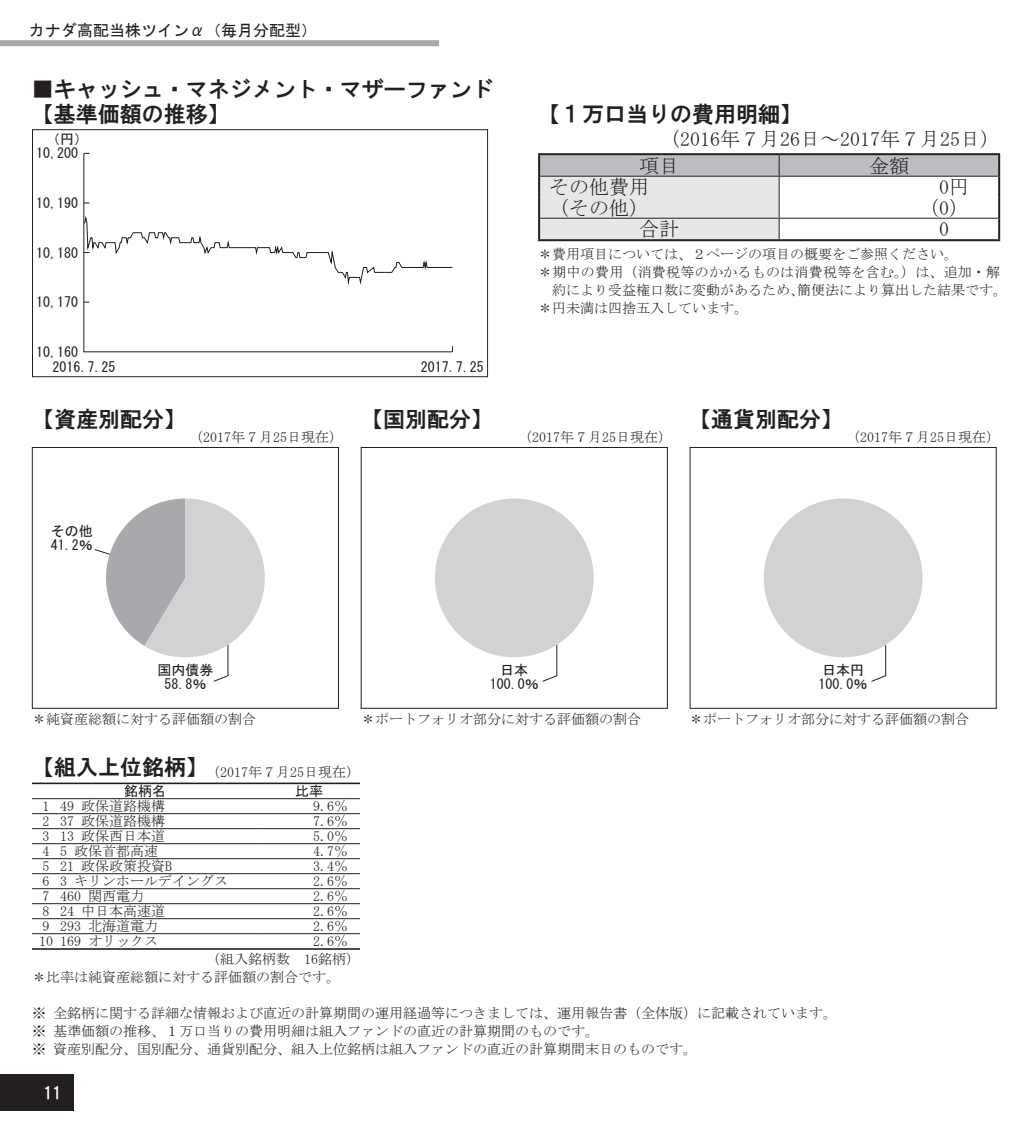
<style>
.page{position:relative;width:1032px;height:1134px;background:#fff}
.page>*{position:absolute;margin:0;border:0;box-sizing:border-box;transform-origin:0 0}
.t1{font:22px/25px "HGS Gothic E";color:#231f20}
.t2{font:20px "MS Mincho";color:#231f20}
.t3{font:16.6px "HGS Gothic E";color:#fff}
.t4{font:16px "MS Gothic";color:#231f20}
.t5{font:14px/18px "MS Mincho";color:#231f20}
.t6{font:14px/14.2px "MS Gothic";color:#231f20}
.t7{font:14px "MS Mincho";letter-spacing:.02em;color:#231f20}
.s1{font-family:"HGS Gothic E";font-size:22px}
</style>
<div class="page">
<div style="left:32px;top:129px;width:456px;height:248px;border:1px solid #231f20"></div>
<svg style="left:83px;top:152px;width:370px;height:201px"></svg>
<svg style="left:541px;top:644px;width:17px;height:38px"></svg>
<svg style="left:870px;top:644px;width:17px;height:38px"></svg>
<div style="left:32px;top:447px;width:307px;height:262px;border:1px solid #231f20"></div>
<div style="left:361px;top:447px;width:307px;height:262px;border:1px solid #231f20"></div>
<div style="left:689px;top:447px;width:308px;height:262px;border:1px solid #231f20"></div>
<div style="left:435px;top:498px;width:159px;height:159px;background:#d1d2d4;border-radius:79px"></div>
<div style="left:764px;top:498px;width:158px;height:159px;background:#d1d2d4;border-radius:79px"></div>
<svg style="left:94px;top:498px;width:171px;height:184px"></svg>
<div style="left:0;top:1074px;width:74px;height:37px;background:#231f20"></div>
<div style="left:0;top:40px;width:439px;height:6px;background:#a8a9ad"></div>
<hr style="left:32px;top:782px;width:28px;height:2px;background:#231f20">
<hr style="left:60px;top:782px;width:198px;height:2px;background:#231f20">
<hr style="left:258px;top:782px;width:76px;height:2px;background:#231f20">
<hr style="left:334px;top:782px;width:26px;height:2px;background:#231f20">
<svg style="left:32px;top:798px;width:28px;height:1px"></svg>
<hr style="left:60px;top:798px;width:198px;height:1px;background:#231f20">
<hr style="left:258px;top:798px;width:76px;height:1px;background:#231f20">
<svg style="left:334px;top:798px;width:26px;height:1px"></svg>
<svg style="left:32px;top:813px;width:28px;height:1px"></svg>
<hr style="left:60px;top:813px;width:198px;height:1px;background:#231f20">
<hr style="left:258px;top:813px;width:76px;height:1px;background:#231f20">
<svg style="left:334px;top:813px;width:26px;height:1px"></svg>
<svg style="left:32px;top:828px;width:28px;height:1px"></svg>
<hr style="left:60px;top:828px;width:198px;height:1px;background:#231f20">
<hr style="left:258px;top:828px;width:76px;height:1px;background:#231f20">
<svg style="left:334px;top:828px;width:26px;height:1px"></svg>
<svg style="left:32px;top:843px;width:28px;height:1px"></svg>
<hr style="left:60px;top:843px;width:198px;height:1px;background:#231f20">
<hr style="left:258px;top:843px;width:76px;height:1px;background:#231f20">
<svg style="left:334px;top:843px;width:26px;height:1px"></svg>
<svg style="left:32px;top:858px;width:28px;height:1px"></svg>
<hr style="left:60px;top:858px;width:198px;height:1px;background:#231f20">
<hr style="left:258px;top:858px;width:76px;height:1px;background:#231f20">
<svg style="left:334px;top:858px;width:26px;height:1px"></svg>
<svg style="left:32px;top:873px;width:28px;height:1px"></svg>
<hr style="left:60px;top:873px;width:198px;height:1px;background:#231f20">
<hr style="left:258px;top:873px;width:76px;height:1px;background:#231f20">
<svg style="left:334px;top:873px;width:26px;height:1px"></svg>
<svg style="left:32px;top:888px;width:28px;height:1px"></svg>
<hr style="left:60px;top:888px;width:198px;height:1px;background:#231f20">
<hr style="left:258px;top:888px;width:76px;height:1px;background:#231f20">
<svg style="left:334px;top:888px;width:26px;height:1px"></svg>
<svg style="left:32px;top:903px;width:28px;height:1px"></svg>
<hr style="left:60px;top:903px;width:198px;height:1px;background:#231f20">
<hr style="left:258px;top:903px;width:76px;height:1px;background:#231f20">
<svg style="left:334px;top:903px;width:26px;height:1px"></svg>
<svg style="left:32px;top:918px;width:28px;height:1px"></svg>
<hr style="left:60px;top:918px;width:198px;height:1px;background:#231f20">
<hr style="left:258px;top:918px;width:76px;height:1px;background:#231f20">
<svg style="left:334px;top:918px;width:26px;height:1px"></svg>
<svg style="left:32px;top:933px;width:28px;height:1px"></svg>
<hr style="left:60px;top:933px;width:198px;height:1px;background:#231f20">
<hr style="left:258px;top:933px;width:76px;height:1px;background:#231f20">
<svg style="left:334px;top:933px;width:26px;height:1px"></svg>
<hr style="left:32px;top:948px;width:28px;height:2px;background:#231f20">
<hr style="left:60px;top:948px;width:198px;height:2px;background:#231f20">
<hr style="left:258px;top:948px;width:76px;height:2px;background:#231f20">
<hr style="left:334px;top:948px;width:26px;height:2px;background:#231f20">
<svg style="left:540px;top:155px;width:458px;height:84px"></svg>
<hr style="left:538px;top:153px;width:241px;height:2px;background:#231f20">
<hr style="left:538px;top:155px;width:2px;height:21px;background:#231f20">
<hr style="left:779px;top:153px;width:221px;height:2px;background:#231f20">
<hr style="left:998px;top:155px;width:2px;height:21px;background:#231f20">
<hr style="left:538px;top:176px;width:2px;height:21px;background:#231f20">
<hr style="left:998px;top:176px;width:2px;height:21px;background:#231f20">
<hr style="left:538px;top:197px;width:2px;height:21px;background:#231f20">
<hr style="left:998px;top:197px;width:2px;height:21px;background:#231f20">
<hr style="left:538px;top:218px;width:2px;height:21px;background:#231f20">
<hr style="left:998px;top:218px;width:2px;height:21px;background:#231f20">
<hr style="left:538px;top:239px;width:241px;height:2px;background:#231f20">
<hr style="left:779px;top:239px;width:221px;height:2px;background:#231f20">
<p class="t4" style="left:29px;top:23px;width:289px">カナダ高配当株ツインα（毎月分配型）</p>
<h1 class="t1" style="left:32px;top:77px;width:464px">■キャッシュ・マネジメント・マザーファンド【基準価額の推移】</h1>
<p class="t6" style="left:36px;top:132px;width:53px;text-indent:10px">（円）<br>10,200</p>
<p class="t6" style="left:36px;top:196px;width:44px">10,190</p>
<p class="t6" style="left:36px;top:245px;width:44px">10,180</p>
<p class="t6" style="left:36px;top:295px;width:44px">10,170</p>
<p class="t6" style="left:52px;top:344px;width:65px;line-height:15.4px;text-indent:-16px">10,160<br>2016.7.25</p>
<h1 class="t1" style="left:32px;top:406px;width:156px">【資産別配分】</h1>
<p class="t5" style="left:189px;top:428px;width:155px">（2017年７月25日現在）</p>
<p class="t6" style="left:51px;top:524px;width:43px">その他<br>41.2％</p>
<p class="t6" style="left:421px;top:360px;width:64px">2017.7.25</p>
<h1 class="t1" style="left:361px;top:406px;width:133px">【国別配分】</h1>
<h1 class="t1" style="left:538px;top:102px;width:265px">【１万口当りの費用明細】</h1>
<h2 class="t2" style="left:660px;top:129px;width:341px">（2016年７月26日～2017年７月25日）</h2>
<h2 class="t2" style="left:639px;top:155px;width:41px">項目</h2>
<h2 class="t2" style="left:869px;top:155px;width:41px">金額</h2>
<h2 class="t2" style="left:549px;top:177px;width:101px">その他費用</h2>
<h2 class="t2" style="left:939px;top:177px;width:31px">0円</h2>
<h2 class="t2" style="left:549px;top:197px;width:101px">（その他）</h2>
<h2 class="t2" style="left:919px;top:197px;width:51px">（0）</h2>
<h2 class="t2" style="left:639px;top:219px;width:41px">合計</h2>
<h2 class="t2" style="left:939px;top:219px;width:11px">0</h2>
<p class="t5" style="left:538px;top:245px;width:421px">＊費用項目については、２ページの項目の概要をご参照ください。</p>
<p class="t7" style="left:538px;top:265px;width:464px">＊期中の費用（消費税等のかかるものは消費税等を含む。）は、追加・解</p>
<p class="t5" style="left:552px;top:281px;width:456px">約により受益権口数に変動があるため、簡便法により算出した結果です。</p>
<p class="t5" style="left:538px;top:299px;width:211px">＊円未満は四捨五入しています。</p>
<p class="t5" style="left:518px;top:428px;width:155px">（2017年７月25日現在）</p>
<h1 class="t1" style="left:689px;top:406px;width:155px">【通貨別配分】</h1>
<p class="t5" style="left:846px;top:428px;width:155px">（2017年７月25日現在）</p>
<p class="t6" style="left:157px;top:663px;width:57px;text-align:center">国内債券<br>58.8％</p>
<p class="t6" style="left:490px;top:663px;width:50px;text-align:center">日本<br>100.0％</p>
<p class="t6" style="left:819px;top:663px;width:50px">日本円<br>100.0％</p>
<p class="t5" style="left:32px;top:710px;width:225px">＊純資産総額に対する評価額の割合</p>
<p class="t5" style="left:361px;top:710px;width:281px">＊ポートフォリオ部分に対する評価額の割合</p>
<p class="t5" style="left:689px;top:710px;width:281px">＊ポートフォリオ部分に対する評価額の割合</p>
<p class="t5" style="left:32px;top:762px;width:330px"><span class="s1">【組入上位銘柄】</span>（2017年７月25日現在）</p>
<p class="t6" style="left:124px;top:784px;width:44px">銘柄名</p>
<p class="t6" style="left:295px;top:784px;width:29px">比率</p>
<p class="t5" style="left:42px;top:797px;width:124px">1 49 政保道路機構</p>
<p class="t5" style="left:313px;top:797px;width:36px">9.6％</p>
<p class="t5" style="left:42px;top:812px;width:124px">2 37 政保道路機構</p>
<p class="t5" style="left:313px;top:812px;width:36px">7.6％</p>
<p class="t5" style="left:42px;top:827px;width:124px">3 13 政保西日本道</p>
<p class="t5" style="left:313px;top:827px;width:36px">5.0％</p>
<p class="t5" style="left:42px;top:842px;width:117px">4 5 政保首都高速</p>
<p class="t5" style="left:313px;top:842px;width:36px">4.7％</p>
<p class="t5" style="left:42px;top:857px;width:131px">5 21 政保政策投資B</p>
<p class="t5" style="left:313px;top:857px;width:36px">3.4％</p>
<p class="t5" style="left:42px;top:872px;width:187px">6 3 キリンホールデイングス</p>
<p class="t5" style="left:313px;top:872px;width:36px">2.6％</p>
<p class="t5" style="left:42px;top:887px;width:103px">7 460 関西電力</p>
<p class="t5" style="left:313px;top:887px;width:36px">2.6％</p>
<p class="t5" style="left:42px;top:902px;width:124px">8 24 中日本高速道</p>
<p class="t5" style="left:313px;top:902px;width:36px">2.6％</p>
<p class="t5" style="left:42px;top:917px;width:117px">9 293 北海道電力</p>
<p class="t5" style="left:313px;top:917px;width:36px">2.6％</p>
<p class="t5" style="left:39px;top:932px;width:121px">10 169 オリックス</p>
<p class="t5" style="left:206px;top:932px;width:155px;text-indent:107px">2.6％（組入銘柄数　16銘柄）</p>
<p class="t5" style="left:32px;top:968px;width:310px">＊比率は純資産総額に対する評価額の割合です。</p>
<p class="t5" style="left:32px;top:1004px;width:806px">※ 全銘柄に関する詳細な情報および直近の計算期間の運用経過等につきましては、運用報告書（全体版）に記載されています。※ 基準価額の推移、１万口当りの費用明細は組入ファンドの直近の計算期間のものです。<br>※ 資産別配分、国別配分、通貨別配分、組入上位銘柄は組入ファンドの直近の計算期間末日のものです。</p>
<p class="t3" style="left:43px;top:1085px;width:20px">11</p>
</div>
